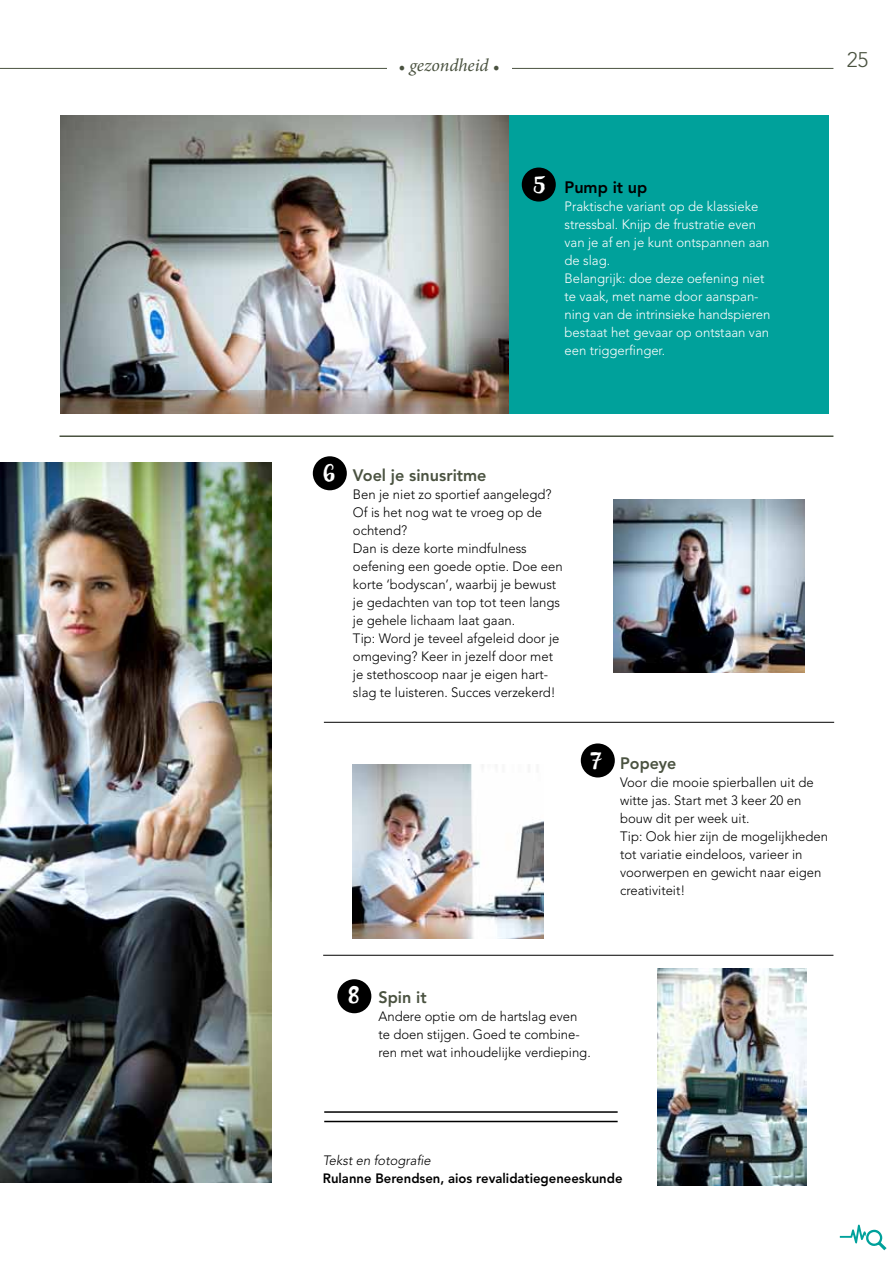
<style>
.page{position:relative;width:893px;height:1263px;background:#fff}
.page>*{position:absolute;margin:0;border:0;box-sizing:border-box;transform-origin:0 0}
.t1{font:25.5px "Wanderlust Letters Extras";color:#fff}
.t2{font:300 21px "Avenir LT Std";color:#4a5240}
.t3{font:italic 18px "Minion Pro";letter-spacing:-.005em;color:#4a5240}
.t4{font:800 16.5px "Avenir LT Std";color:#4a5240}
.t5{font:800 16.5px "Avenir LT Std";color:#000}
.t6{font:300 13.5px/18px "Avenir LT Std";color:#000}
.t7{font:300 13.5px/18px "Avenir LT Std";color:#fff}
.t8{font:800 13.5px "Avenir LT Std";color:#000}
.t9{font:italic 300 13.5px "Avenir LT Std";color:#000}
</style>
<div class="page">
<hr style="left:60px;top:435px;width:773px;height:2px;background:#4a5240">
<hr style="left:324px;top:722px;width:510px;height:1px;background:#000">
<hr style="left:323px;top:955px;width:510px;height:1px;background:#000">
<div style="left:505px;top:115px;width:323px;height:298px;background:#00a19b"></div>
<hr style="left:324px;top:1111px;width:294px;height:2px;background:#000">
<hr style="left:324px;top:1121px;width:294px;height:1px;background:#000">
<hr style="left:0;top:68px;width:833px;height:1px;background:#4a5240">
<div style="left:387px;top:57px;width:124px;height:14px;background:#fff"></div>
<svg style="left:840px;top:1224px;width:47px;height:26px"></svg>
<div style="left:337px;top:979px;width:34px;height:34px;background:#000;border-radius:50%"></div>
<div style="left:581px;top:743px;width:34px;height:34px;background:#000;border-radius:50%"></div>
<div style="left:313px;top:456px;width:34px;height:34px;background:#000;border-radius:50%"></div>
<div style="left:522px;top:168px;width:34px;height:34px;background:#000;border-radius:50%"></div>
<img style="left:657px;top:969px;width:150px;height:217px">
<img style="left:613px;top:500px;width:192px;height:172px">
<img style="left:352px;top:764px;width:191px;height:174px">
<img style="left:60px;top:115px;width:448px;height:299px">
<img style="left:0;top:463px;width:271px;height:720px">
<h3 class="t3" style="left:398px;top:52px;width:103px">• gezondheid •</h3>
<h2 class="t2" style="left:847px;top:47px;width:23px">25</h2>
<h1 class="t1" style="left:534px;top:174px;width:13px">5</h1>
<p class="t5" style="left:564px;top:177px;width:84px">Pump it up</p>
<p class="t7" style="left:564px;top:197px;width:207px">Praktische variant op de klassieke stressbal. Knijp de frustratie even van je af en je kunt ontspannen aan de slag.<br>Belangrijk: doe deze oefening niet te vaak, met name door aanspan&shy;ning van de intrinsieke handspieren bestaat het gevaar op ontstaan van een triggerfinger.</p>
<h1 class="t1" style="left:324px;top:462px;width:13px">6</h1>
<p class="t4" style="left:353px;top:465px;width:135px">Voel je sinusritme</p>
<p class="t6" style="left:353px;top:485px;width:211px">Ben je niet zo sportief aangelegd?<br>Of is het nog wat te vroeg op de ochtend?<br>Dan is deze korte mindfulness oefening een goede optie. Doe een korte ‘bodyscan’, waarbij je bewust je gedachten van top tot teen langs je gehele lichaam laat gaan.<br>Tip: Word je teveel afgeleid door je omgeving? Keer in jezelf door met je stethoscoop naar je eigen hart&shy;slag te luisteren. Succes verzekerd!</p>
<h1 class="t1" style="left:591px;top:750px;width:13px">7</h1>
<p class="t4" style="left:620px;top:753px;width:58px">Popeye</p>
<p class="t6" style="left:620px;top:773px;width:209px">Voor die mooie spierballen uit de witte jas. Start met 3 keer 20 en bouw dit per week uit.<br>Tip: Ook hier zijn de mogelijkheden tot variatie eindeloos, varieer in voorwerpen en gewicht naar eigen creativiteit!</p>
<h1 class="t1" style="left:349px;top:984px;width:12px">8</h1>
<p class="t4" style="left:378px;top:987px;width:50px">Spin it</p>
<p class="t6" style="left:378px;top:1007px;width:214px">Andere optie om de hartslag even te doen stijgen. Goed te combine&shy;ren met wat inhoudelijke verdieping.</p>
<p class="t9" style="left:323px;top:1152px;width:109px">Tekst en fotografie</p>
<p class="t8" style="left:323px;top:1170px;width:301px">Rulanne Berendsen, aios revalidatiegeneeskunde</p>
</div>
